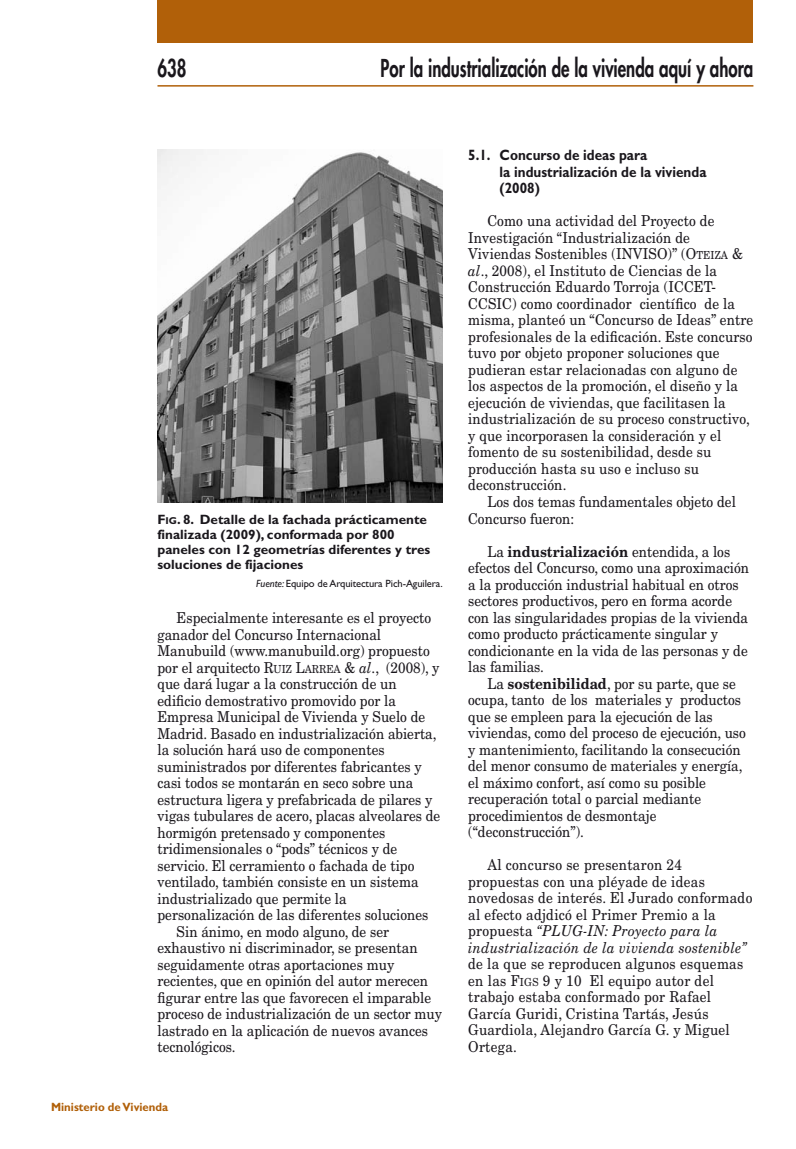
<style>
.page{position:relative;width:796px;height:1149px;background:#fff}
.page>*{position:absolute;margin:0;border:0;box-sizing:border-box;transform-origin:0 0}
.t1{font:800 24px "Futura";color:#1a171c;scale:.7 1}
.t2{font:15px/16.5px "New Century Schlbk";color:#1a171c;scale:.9 1}
.t3{font:15px/16.5px "New Century Schlbk";letter-spacing:.02em;color:#1a171c;scale:.9 1}
.t4{font:700 15px/16.5px "Gill Sans";color:#1a171c;scale:.9 1}
.t5{font:700 13.5px/15px "Gill Sans";color:#1a171c}
.t6{font:700 12px "Gill Sans";color:#b16009;scale:.95 1}
.t7{font:10.5px "Gill Sans";letter-spacing:-.01em;color:#1a171c}
.s1{font-style:inherit}
.s2{font-size:10.05px}
.s3{font-style:italic}
.s4{font-size:11.1px}
.s5{font-weight:700}
</style>
<div class="page">
<div style="left:157px;top:0;width:596px;height:43px;background:#b16009"></div>
<hr style="left:157px;top:85px;width:596px;height:2px;background:#b16009">
<img style="left:157px;top:149px;width:285px;height:353px">
<h1 class="t1" style="left:157px;top:52px;width:43px">638</h1>
<h1 class="t1" style="left:380px;top:52px;width:534px">Por la industrialización de la vivienda aquí y ahora</h1>
<p class="t5" style="left:157px;top:511px;width:274px"><span class="s1">F</span><span class="s2">ig</span><span class="s1">.</span> 8. Detalle de la fachada prácticamente finalizada (2009), conformada por 800 paneles con 12 geometrías diferentes y tres soluciones de fijaciones</p>
<p class="t7" style="left:256px;top:576px;width:188px"><span class="s3">Fuente:</span> Equipo de Arquitectura Pich-Aguilera.</p>
<p class="t2" style="left:176px;top:609px;width:284px">Especialmente interesante es el proyecto</p>
<p class="t2" style="left:157px;top:625px;width:250px">ganador del Concurso Internacional</p>
<p class="t2" style="left:157px;top:642px;width:304px">Manubuild (www.manubuild.org) propuesto</p>
<p class="t2" style="left:157px;top:658px;width:314px">por el arquitecto <span class="s1">R</span><span class="s4">UIZ</span> <span class="s1">L</span><span class="s4">ARREA</span> &amp; <span class="s3">al</span>., (2008), y</p>
<p class="t2" style="left:157px;top:675px;width:267px">que dará lugar a la construcción de un</p>
<p class="t2" style="left:157px;top:691px;width:266px">edificio demostrativo promovido por la</p>
<p class="t2" style="left:157px;top:708px;width:299px">Empresa Municipal de Vivienda y Suelo de</p>
<p class="t2" style="left:157px;top:724px;width:311px">Madrid. Basado en industrialización abierta,</p>
<p class="t2" style="left:157px;top:741px;width:254px">la solución hará uso de componentes</p>
<p class="t2" style="left:157px;top:757px;width:295px">suministrados por diferentes fabricantes y</p>
<p class="t2" style="left:157px;top:774px;width:285px">casi todos se montarán en seco sobre una</p>
<p class="t2" style="left:157px;top:790px;width:307px">estructura ligera y prefabricada de pilares y</p>
<p class="t2" style="left:157px;top:807px;width:315px">vigas tubulares de acero, placas alveolares de</p>
<p class="t2" style="left:157px;top:823px;width:255px">hormigón pretensado y componentes</p>
<p class="t2" style="left:157px;top:840px;width:268px">tridimensionales o “pods” técnicos y de</p>
<p class="t2" style="left:157px;top:856px;width:287px">servicio. El cerramiento o fachada de tipo</p>
<p class="t2" style="left:157px;top:873px;width:291px">ventilado, también consiste en un sistema</p>
<p class="t2" style="left:157px;top:889px;width:212px">industrializado que permite la</p>
<p class="t2" style="left:157px;top:906px;width:302px">personalización de las diferentes soluciones</p>
<p class="t2" style="left:176px;top:922px;width:237px">Sin ánimo, en modo alguno, de ser</p>
<p class="t2" style="left:157px;top:939px;width:290px">exhaustivo ni discriminador, se presentan</p>
<p class="t2" style="left:157px;top:955px;width:264px">seguidamente otras aportaciones muy</p>
<p class="t2" style="left:157px;top:972px;width:302px">recientes, que en opinión del autor merecen</p>
<p class="t2" style="left:157px;top:988px;width:305px">figurar entre las que favorecen el imparable</p>
<p class="t2" style="left:157px;top:1005px;width:317px">proceso de industrialización de un sector muy</p>
<p class="t2" style="left:157px;top:1021px;width:302px">lastrado en la aplicación de nuevos avances</p>
<p class="t2" style="left:157px;top:1038px;width:88px">tecnológicos.</p>
<p class="t6" style="left:51px;top:1099px;width:125px">Ministerio de Vivienda</p>
<p class="t4" style="left:499px;top:147px;width:231px;text-indent:-31px">5.1. Concurso de ideas para<br>la industrialización de la vivienda (2008)</p>
<p class="t2" style="left:468px;top:212px;width:318px;text-indent:19px">Como una actividad del Proyecto de Investigación “Industrialización de Viviendas Sostenibles (INVISO)” (<span class="s1">O</span><span class="s4">TEIZA</span> &amp; <span class="s3">al</span>., 2008), el Instituto de Ciencias de la Construcción Eduardo Torroja (ICCET-CCSIC) como coordinador científico de la misma, planteó un “Concurso de Ideas” entre profesionales de la edificación. Este concurso tuvo por objeto proponer soluciones que pudieran estar relacionadas con alguno de los aspectos de la promoción, el diseño y la ejecución de viviendas, que facilitasen la industrialización de su proceso constructivo, y que incorporasen la consideración y el fomento de su sostenibilidad, desde su producción hasta su uso e incluso su deconstrucción.</p>
<p class="t2" style="left:468px;top:493px;width:299px;text-indent:19px">Los dos temas fundamentales objeto del<br>Concurso fueron:</p>
<p class="t2" style="left:468px;top:542px;width:313px;text-indent:19px">La <span class="s5">industrialización</span> entendida, a los efectos del Concurso, como una aproximación a la producción industrial habitual en otros sectores productivos, pero en forma acorde con las singularidades propias de la vivienda como producto prácticamente singular y condicionante en la vida de las personas y de las familias.</p>
<p class="t2" style="left:468px;top:674px;width:310px;text-indent:19px">La <span class="s5">sostenibilidad</span>, por su parte, que se ocupa, tanto de los materiales y productos que se empleen para la ejecución de las viviendas, como del proceso de ejecución, uso y mantenimiento, facilitando la consecución del menor consumo de materiales y energía, el máximo confort, así como su posible recuperación total o parcial mediante procedimientos de desmontaje (“deconstrucción”).</p>
<p class="t3" style="left:468px;top:856px;width:317px;text-indent:19px">Al concurso se presentaron 24 propuestas con una pléyade de ideas novedosas de interés. El Jurado conformado al efecto adjdicó el Primer Premio a la propuesta <span class="s3">“PLUG-IN: Proyecto para la industrialización de la vivienda sostenible”</span></p>
<p class="t3" style="left:468px;top:955px;width:307px">de la que se reproducen algunos esquemas en las <span class="s1">F</span><span class="s4">IGS</span> 9 y 10 El equipo autor del trabajo estaba conformado por Rafael García Guridi, Cristina Tartás, Jesús Guardiola, Alejandro García G. y Miguel Ortega.</p>
</div>
